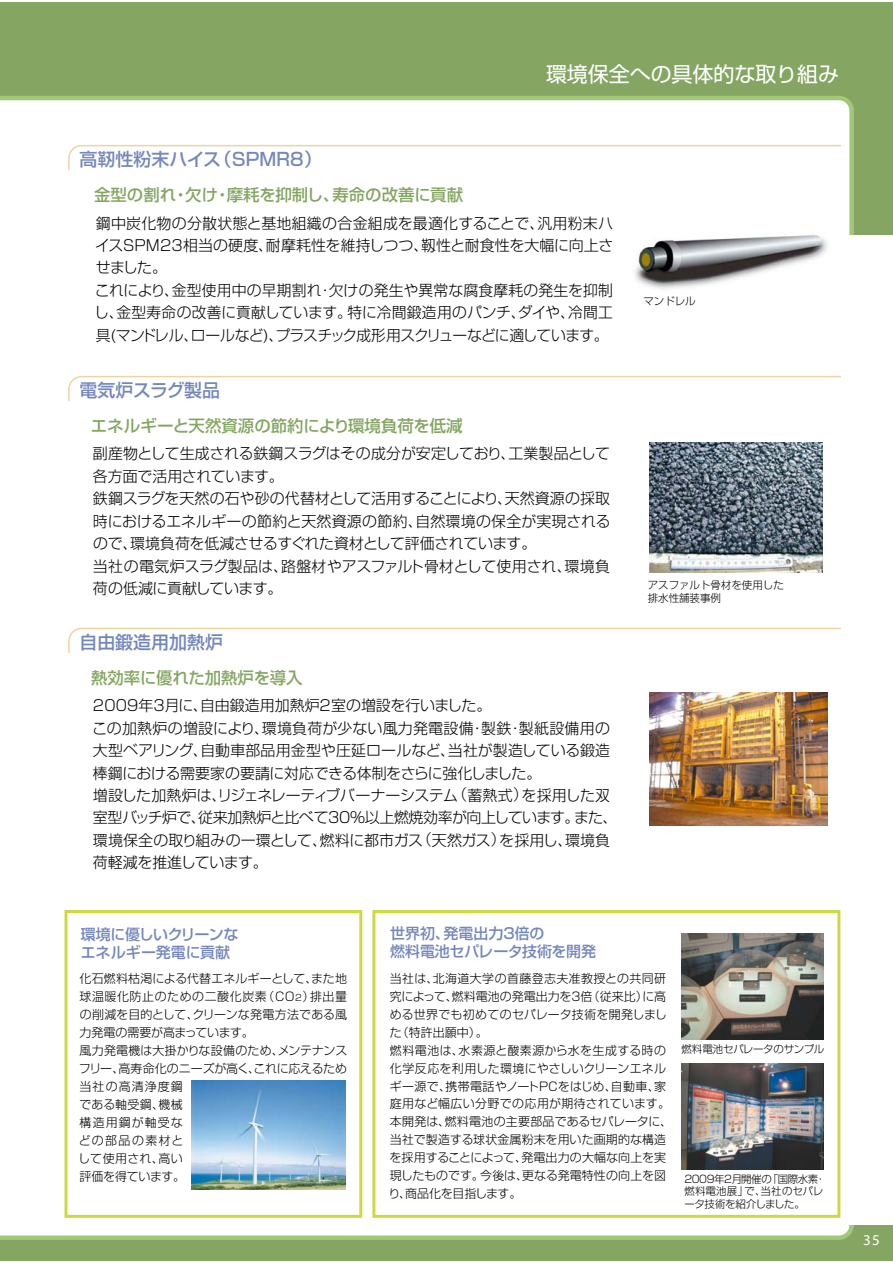
<style>
.page{position:relative;width:893px;height:1263px;background:#fff}
.page>*{position:absolute;margin:0;border:0;box-sizing:border-box;transform-origin:0 0}
.t1{font:21px "Shin Go regular 83 pv RKSJ H";color:#fff}
.t2{font:18px "Shin Go Medium 83 pv RKSJ H";color:#7487bc}
.t3{font:16.5px "Shin Go Medium 83 pv RKSJ H";color:#85a663}
.t4{font:15px/22.5px "Shin Go Light 83 pv RKSJ H";color:#000}
.t5{font:15px/18px "Shin Go Medium 83 pv RKSJ H";letter-spacing:-.005em;color:#7487bc}
.t6{font:15px "Myriad";color:#fff}
.t7{font:12px/18px "Shin Go Light 83 pv RKSJ H";letter-spacing:.01em;color:#000}
.t8{font:10.5px/12.8px "Shin Go Light 83 pv RKSJ H";letter-spacing:-.04em;color:#000}
.t9{font:10.5px/12.8px "Shin Go Light 83 pv RKSJ H";color:#000}
.t10{font:10.5px "Shin Go Light 83 pv RKSJ H";letter-spacing:-.02em;color:#000}
.s1{font-size:9px}
</style>
<div class="page">
<div style="left:0;top:2px;width:893px;height:271px;background:#85a663"></div>
<div style="left:0;top:1219px;width:893px;height:42px;background:#85a663"></div>
<div style="left:0;top:96px;width:854px;height:139px;background:#fff"></div>
<div style="left:0;top:235px;width:893px;height:68px;background:#fff"></div>
<svg style="left:0;top:1225px;width:854px;height:15px;background:#e2edd5"></svg>
<div style="left:0;top:1172px;width:893px;height:53px;background:#fff"></div>
<svg style="left:67px;top:144px;width:775px;height:28px;background:#fefcf9"></svg>
<img style="left:619px;top:192px;width:223px;height:97px">
<svg style="left:68px;top:375px;width:773px;height:26px"></svg>
<svg style="left:68px;top:627px;width:773px;height:26px"></svg>
<div style="left:65px;top:910px;width:297px;height:308px;border:3px solid #cbda3f"></div>
<div style="left:372px;top:910px;width:468px;height:308px;border:3px solid #cbda3f"></div>
<img style="left:191px;top:1080px;width:155px;height:110px">
<img style="left:649px;top:442px;width:173px;height:130px">
<img style="left:649px;top:692px;width:178px;height:134px">
<img style="left:682px;top:1063px;width:142px;height:107px">
<img style="left:681px;top:933px;width:142px;height:107px">
<h1 class="t1" style="left:546px;top:66px;width:295px">環境保全への具体的な取り組み</h1>
<p class="t2" style="left:80px;top:153px;width:244px">高靭性粉末ハイス（SPMR8）</p>
<p class="t3" style="left:94px;top:189px;width:371px">金型の割れ・欠け・摩耗を抑制し、寿命の改善に貢献</p>
<p class="t4" style="left:94px;top:214px;width:521px">鋼中炭化物の分散状態と基地組織の合金組成を最適化することで、汎用粉末ハイスSPM23相当の硬度、耐摩耗性を維持しつつ、靱性と耐食性を大幅に向上させました。<br>これにより、金型使用中の早期割れ・欠けの発生や異常な腐食摩耗の発生を抑制し、金型寿命の改善に貢献しています。特に冷間鍛造用のパンチ、ダイや、冷間工具(マンドレル、ロールなど)、プラスチック成形用スクリューなどに適しています。</p>
<p class="t2" style="left:80px;top:384px;width:142px">電気炉スラグ製品</p>
<p class="t3" style="left:91px;top:420px;width:373px">エネルギーと天然資源の節約により環境負荷を低減</p>
<p class="t4" style="left:93px;top:445px;width:519px">副産物として生成される鉄鋼スラグはその成分が安定しており、工業製品として各方面で活用されています。<br>鉄鋼スラグを天然の石や砂の代替材として活用することにより、天然資源の採取時におけるエネルギーの節約と天然資源の節約、自然環境の保全が実現されるので、環境負荷を低減させるすぐれた資材として評価されています。<br>当社の電気炉スラグ製品は、路盤材やアスファルト骨材として使用され、環境負荷の低減に貢献しています。</p>
<p class="t2" style="left:80px;top:635px;width:145px">自由鍛造用加熱炉</p>
<p class="t3" style="left:91px;top:672px;width:213px">熱効率に優れた加熱炉を導入</p>
<p class="t4" style="left:92px;top:697px;width:527px">2009年3月に、自由鍛造用加熱炉2室の増設を行いました。<br>この加熱炉の増設により、環境負荷が少ない風力発電設備・製鉄・製紙設備用の大型ベアリング、自動車部品用金型や圧延ロールなど、当社が製造している鍛造棒鋼における需要家の要請に対応できる体制をさらに強化しました。<br>増設した加熱炉は、リジェネレーティブバーナーシステム（蓄熱式）を採用した双室型バッチ炉で、従来加熱炉と比べて30%以上燃焼効率が向上しています。また、環境保全の取り組みの一環として、燃料に都市ガス（天然ガス）を採用し、環境負荷軽減を推進しています。</p>
<p class="t5" style="left:81px;top:927px;width:159px">環境に優しいクリーンなエネルギー発電に貢献</p>
<p class="t5" style="left:390px;top:926px;width:208px">世界初、発電出力3倍の<br>燃料電池セパレータ技術を開発</p>
<p class="t9" style="left:643px;top:296px;width:54px">マンドレル</p>
<p class="t9" style="left:648px;top:580px;width:138px">アスファルト骨材を使用した排水性舗装事例</p>
<p class="t7" style="left:78px;top:971px;width:270px">化石燃料枯渇による代替エネルギーとして、また地球温暖化防止のための二酸化炭素（ＣＯ<span class="s1">2</span>）排出量の削減を目的として、クリーンな発電方法である風力発電の需要が高まっています。<br>風力発電機は大掛かりな設備のため、メンテナンスフリー、高寿命化のニーズが高く、これに応えるため当社の高清浄度鋼<br>である軸受鋼、機械<br>構造用鋼が軸受な<br>どの部品の素材と<br>して使用され、高い<br>評価を得ています。</p>
<p class="t7" style="left:389px;top:971px;width:285px">当社は、北海道大学の首藤登志夫准教授との共同研究によって、燃料電池の発電出力を3倍（従来比）に高める世界でも初めてのセパレータ技術を開発しました（特許出願中）。<br>燃料電池は、水素源と酸素源から水を生成する時の化学反応を利用した環境にやさしいクリーンエネルギー源で、携帯電話やノートPCをはじめ、自動車、家庭用など幅広い分野での応用が期待されています。本開発は、燃料電池の主要部品であるセパレータに、当社で製造する球状金属粉末を用いた画期的な構造を採用することによって、発電出力の大幅な向上を実現したものです。今後は、更なる発電特性の向上を図り、商品化を目指します。</p>
<p class="t10" style="left:681px;top:1045px;width:144px">燃料電池セパレータのサンプル</p>
<p class="t8" style="left:684px;top:1174px;width:143px">2009年2月開催の「国際水素・燃料電池展」で、当社のセパレータ技術を紹介しました。</p>
<p class="t6" style="left:863px;top:1234px;width:18px">35</p>
</div>
